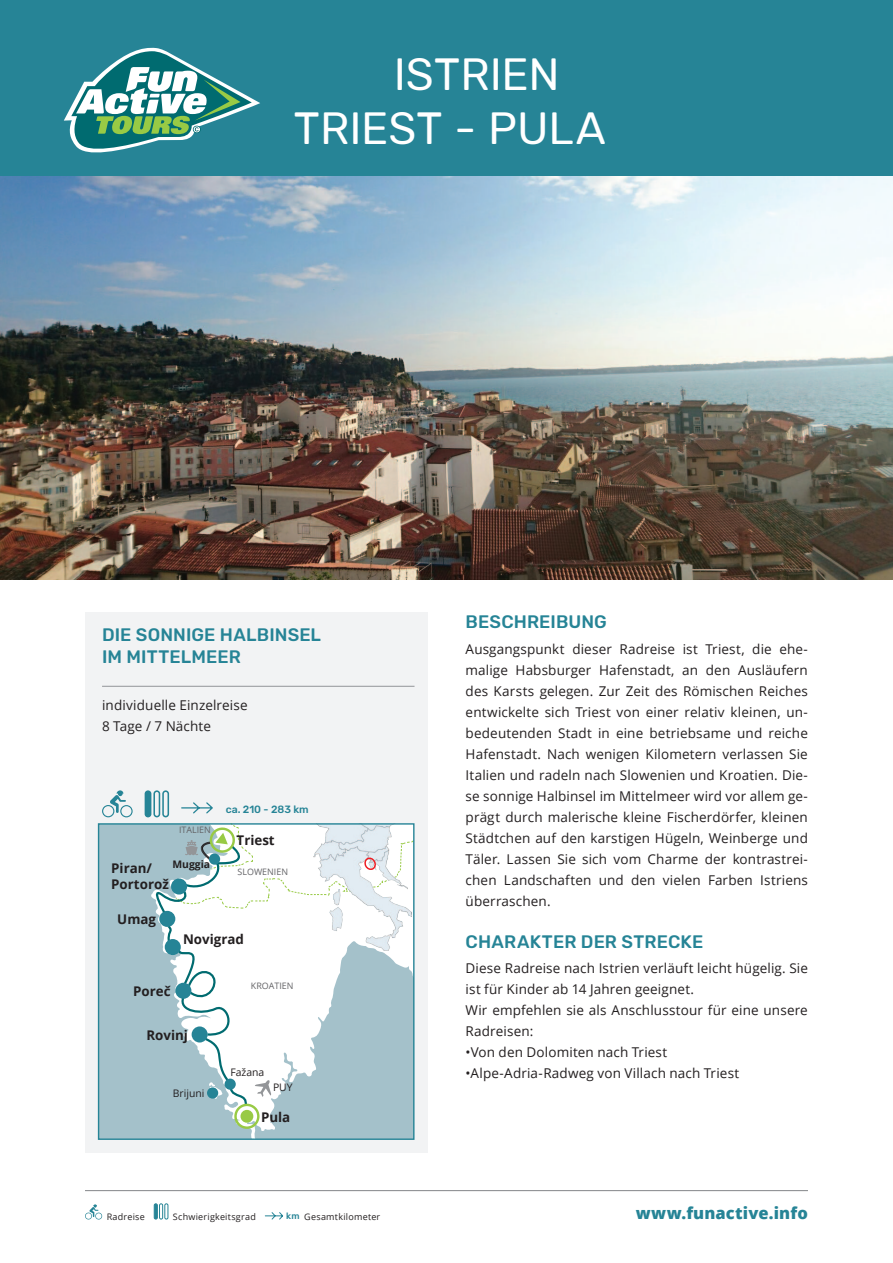
<style>
.page{position:relative;width:893px;height:1263px;background:#fff}
.page>*{position:absolute;margin:0;border:0;box-sizing:border-box;transform-origin:0 0}
.t1{font:45px/54px "Rubik";color:#fff}
.t2{font:500 18px "Rubik";letter-spacing:.01em;color:#268496}
.t3{font:800 16.5px "Open Sans";letter-spacing:.01em;color:#268496}
.t4{font:13.5px/21px "Open Sans";letter-spacing:.01em;color:#231f20}
.t5{font:700 13.35px/16px "Open Sans";color:#231f20}
.t6{font:500 10.5px "Rubik";color:#268496}
.t7{font:10.35px "Open Sans";color:#231f20}
.t8{font:700 10.35px "Open Sans";color:#231f20}
.t9{font:9px "Open Sans";letter-spacing:.025em;color:#231f20}
.t10{font:8.85px "Open Sans";color:#636366}
.s1{font-family:"Rubik";font-weight:500;color:#268496}
</style>
<div class="page">
<hr style="left:85px;top:1190px;width:723px;height:1px;background:#939598">
<svg style="left:85px;top:1204px;width:17px;height:15px"></svg>
<div style="left:164px;top:1203px;width:4px;height:16px;border:1px solid #268496;border-radius:2px"></div>
<div style="left:159px;top:1203px;width:4px;height:16px;border:1px solid #268496;border-radius:2px"></div>
<div style="left:154px;top:1203px;width:4px;height:16px;border:1px solid #268496;border-radius:2px"></div>
<svg style="left:264px;top:1212px;width:19px;height:8px"></svg>
<img style="left:0;top:175px;width:893px;height:405px">
<div style="left:85px;top:613px;width:342px;height:540px;background:#f2f3f4"></div>
<hr style="left:102px;top:686px;width:313px;height:1px;background:#939598">
<svg style="left:102px;top:790px;width:31px;height:27px"></svg>
<svg style="left:153px;top:790px;width:17px;height:28px"></svg>
<div style="left:145px;top:790px;width:6px;height:27px;border:2px solid #268496;border-radius:3px"></div>
<svg style="left:181px;top:802px;width:32px;height:12px"></svg>
<div style="left:100px;top:825px;width:152px;height:313px;background:#a4c1ca"></div>
<div style="left:159px;top:911px;width:16px;height:16px;background:#268496;border-radius:50%"></div>
<svg style="left:165px;top:923px;width:248px;height:215px"></svg>
<img style="left:314px;top:915px;width:98px;height:35px">
<svg style="left:146px;top:825px;width:267px;height:90px"></svg>
<div style="left:98px;top:823px;width:317px;height:317px;border:1px solid #268496"></div>
<div style="left:0;top:0;width:893px;height:175px;background:#268496"></div>
<svg style="left:64px;top:48px;width:196px;height:105px"></svg>
<h1 class="t1" style="left:294px;top:49px;width:313px;text-indent:100px">ISTRIEN<br>TRIEST - PULA</h1>
<h2 class="t2" style="left:102px;top:625px;width:11px">DIE</h2>
<h2 class="t2" style="left:136px;top:625px;width:37px">SONNIGE</h2>
<h2 class="t2" style="left:220px;top:625px;width:49px">HALBINSE</h2>
<h2 class="t2" style="left:311px;top:625px;width:12px">L</h2>
<h2 class="t2" style="left:102px;top:646px;width:117px">IM MITTELMEER</h2>
<p class="t4" style="left:102px;top:694px;width:147px">individuelle Einzelreise<br>8 Tage / 7 Nächte</p>
<p class="t10" style="left:179px;top:824px;width:33px">ITALIEN</p>
<p class="t8" style="left:172px;top:857px;width:39px">Muggia</p>
<p class="t5" style="left:111px;top:860px;width:59px">Piran/<br>Portorož</p>
<p class="t5" style="left:117px;top:911px;width:40px">Umag</p>
<p class="t6" style="left:226px;top:803px;width:85px">CA. 210 - 283 KM</p>
<p class="t5" style="left:237px;top:832px;width:40px">Triest</p>
<p class="t10" style="left:238px;top:865px;width:52px">SLOWENIEN</p>
<p class="t5" style="left:183px;top:931px;width:62px">Novigrad</p>
<p class="t5" style="left:133px;top:983px;width:39px">Poreč</p>
<p class="t5" style="left:146px;top:1026px;width:43px">Rovinj</p>
<p class="t10" style="left:251px;top:979px;width:44px">KROATIEN</p>
<p class="t7" style="left:173px;top:1086px;width:33px">Brijuni</p>
<p class="t7" style="left:230px;top:1065px;width:35px">Fažana</p>
<p class="t7" style="left:273px;top:1080px;width:21px">PUY</p>
<p class="t5" style="left:261px;top:1108px;width:31px">Pula</p>
<h2 class="t2" style="left:466px;top:612px;width:143px">BESCHREIBUNG</h2>
<p class="t4" style="left:466px;top:638px;width:344px;text-align:justify">Ausgangspunkt dieser Radreise ist Triest, die ehe&shy;malige Habsburger Hafenstadt, an den Ausläufern des Karsts gelegen. Zur Zeit des Römischen Reiches entwickelte sich Triest von einer relativ kleinen, un&shy;bedeutenden Stadt in eine betriebsame und reiche Hafenstadt. Nach wenigen Kilometern verlassen Sie Italien und radeln nach Slowenien und Kroatien. Die&shy;se sonnige Halbinsel im Mittelmeer wird vor allem ge&shy;prägt durch malerische kleine Fischerdörfer, kleinen Städtchen auf den karstigen Hügeln, Weinberge und Täler. Lassen Sie sich vom Charme der kontrastrei&shy;chen Landschaften und den vielen Farben Istriens überraschen.</p>
<h2 class="t2" style="left:466px;top:931px;width:192px">CHARAKTER DER STREC</h2>
<h2 class="t2" style="left:680px;top:931px;width:22px">KE</h2>
<p class="t4" style="left:466px;top:957px;width:344px">Diese Radreise nach Istrien verläuft leicht hügelig. Sie ist für Kinder ab 14 Jahren geeignet.<br>Wir empfehlen sie als Anschlusstour für eine unsere Radreisen:</p>
<p class="t4" style="left:466px;top:1041px;width:203px">•Von den Dolomiten nach Triest</p>
<p class="t4" style="left:466px;top:1062px;width:275px">•Alpe-Adria-Radweg von Villach nach Triest</p>
<p class="t9" style="left:107px;top:1210px;width:40px">Radreise</p>
<p class="t9" style="left:173px;top:1210px;width:84px">Schwierigkeitsgrad</p>
<p class="t9" style="left:286px;top:1210px;width:96px"><span class="s1">KM</span> Gesamtkilometer</p>
<p class="t3" style="left:636px;top:1200px;width:174px">www.funactive.info</p>
</div>
